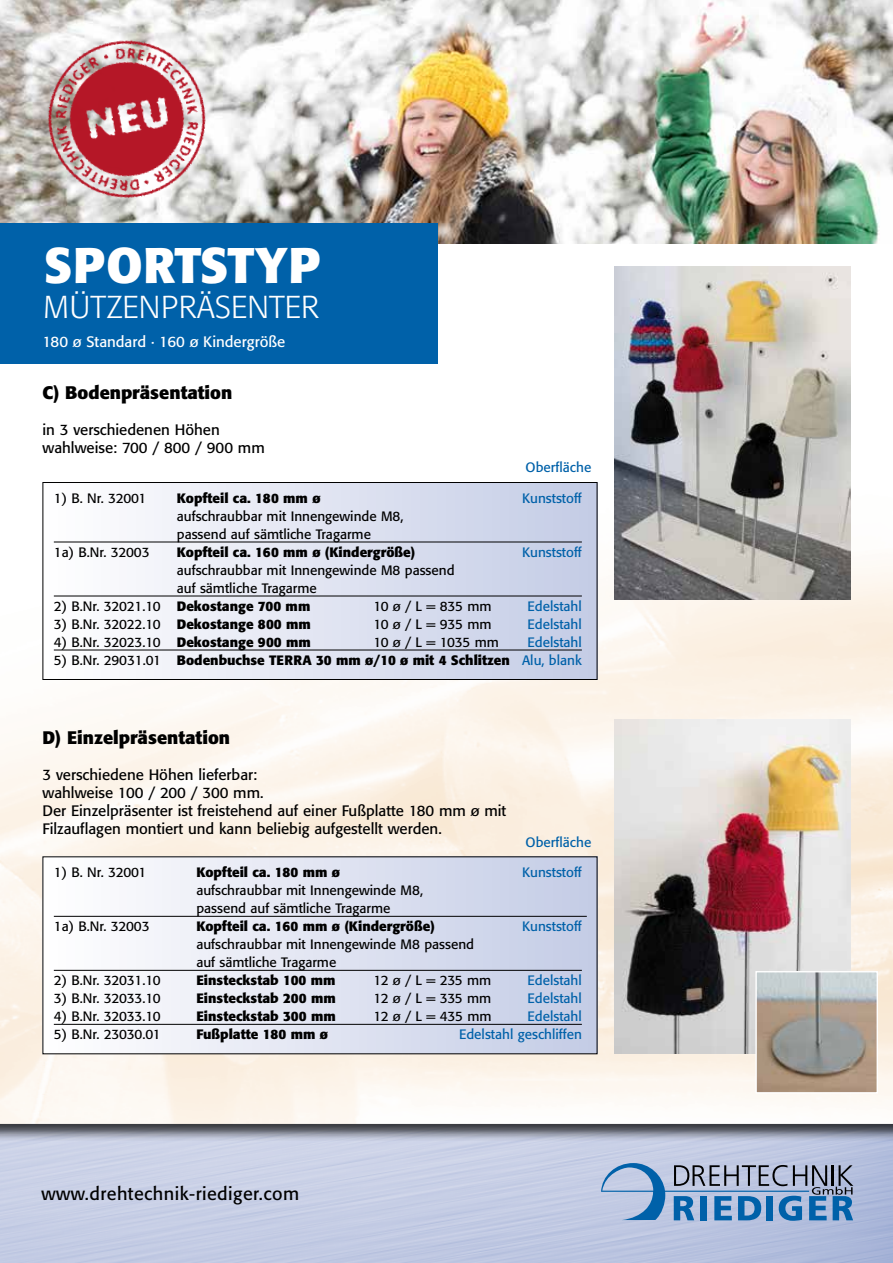
<style>
.page{position:relative;width:893px;height:1263px;background:#fff}
.page>*{position:absolute;margin:0;border:0;box-sizing:border-box;transform-origin:0 0}
.t1{font:700 49.5px "Formata";letter-spacing:.02em;color:#fff}
.t2{font:300 31.35px "Formata";color:#fff}
.t3{font:700 18px "Formata";color:#000}
.t4{font:18px "Formata";letter-spacing:.025em;color:#000}
.t5{font:15px/18px "Formata";color:#000}
.t6{font:15px "Formata";color:#fff}
.t7{font:13.5px/18px "Formata";color:#000}
.t8{font:700 13.5px "Formata";color:#000}
.t9{font:13.5px "Formata";letter-spacing:-.02em;color:#000}
.t10{font:13.5px "Formata";color:#0061a9}
.s1{font-weight:700}
.s2{font-weight:400}
.s3{font-weight:400;color:#0061a9}
</style>
<div class="page">
<img style="left:0;top:247px;width:893px;height:876px">
<img style="left:615px;top:266px;width:235px;height:333px">
<img style="left:0;top:0;width:893px;height:244px">
<img style="left:21px;top:13px;width:213px;height:210px">
<div style="left:0;top:223px;width:437px;height:141px;background:#0061a9"></div>
<div style="left:43px;top:482px;width:554px;height:197px;background:linear-gradient(to right,#fff,#c4cce5)"></div>
<div style="left:43px;top:482px;width:554px;height:198px;border:1px solid #000"></div>
<div style="left:43px;top:857px;width:554px;height:197px;background:linear-gradient(to right,#fefdfe,#c3cbe4)"></div>
<hr style="left:54px;top:542px;width:528px;height:1px;background:#000">
<hr style="left:54px;top:596px;width:528px;height:1px;background:#000">
<hr style="left:54px;top:650px;width:528px;height:1px;background:#000">
<hr style="left:54px;top:916px;width:533px;height:1px;background:#000">
<hr style="left:54px;top:970px;width:528px;height:1px;background:#000">
<hr style="left:54px;top:1024px;width:528px;height:1px;background:#000">
<img style="left:615px;top:720px;width:235px;height:333px">
<img style="left:757px;top:973px;width:119px;height:118px">
<div style="left:755px;top:971px;width:123px;height:122px;border:1px solid #fff"></div>
<div style="left:0;top:1123px;width:893px;height:140px;background:#000;opacity:.75"></div>
<svg style="left:601px;top:1163px;width:252px;height:58px;background:#809ec3"></svg>
<h1 class="t1" style="left:43px;top:235px;width:278px">Sportstyp</h1>
<h2 class="t2" style="left:43px;top:288px;width:277px">MÜTZENPRÄSENTER</h2>
<p class="t6" style="left:43px;top:332px;width:244px">180 ø Standard · 160 ø Kindergröße</p>
<h3 class="t3" style="left:43px;top:381px;width:191px">C) Bodenpräsentation</h3>
<p class="t5" style="left:43px;top:421px;width:224px">in 3 verschiedenen Höhen wahlweise: 700 / 800 / 900 mm</p>
<p class="t10" style="left:525px;top:459px;width:67px">Oberfläche</p>
<p class="t7" style="left:54px;top:489px;width:94px">1) B. Nr. 32001</p>
<p class="t8" style="left:177px;top:489px;width:145px">Kopfteil ca. 180 mm ø</p>
<p class="t10" style="left:522px;top:490px;width:61px">Kunststoff</p>
<p class="t7" style="left:177px;top:507px;width:228px">aufschraubbar mit Innengewinde M8, passend auf sämtliche Tragarme</p>
<p class="t7" style="left:54px;top:543px;width:97px">1a) B.Nr. 32003</p>
<p class="t8" style="left:177px;top:543px;width:240px">Kopfteil ca. 160 mm ø (Kindergröße)</p>
<p class="t10" style="left:522px;top:544px;width:61px">Kunststoff</p>
<p class="t7" style="left:177px;top:561px;width:279px">aufschraubbar mit Innengewinde M8 passend auf sämtliche Tragarme</p>
<p class="t9" style="left:54px;top:598px;width:258px">2) B.Nr. 32021.10 <span class="s1">Dekostange 700 mm</span></p>
<p class="t7" style="left:373px;top:597px;width:120px">10 ø / L = 835 mm</p>
<p class="t10" style="left:528px;top:598px;width:56px">Edelstahl</p>
<p class="t9" style="left:54px;top:616px;width:259px">3) B.Nr. 32022.10 <span class="s1">Dekostange 800 mm</span></p>
<p class="t7" style="left:373px;top:615px;width:120px">10 ø / L = 935 mm</p>
<p class="t10" style="left:528px;top:616px;width:56px">Edelstahl</p>
<p class="t9" style="left:54px;top:634px;width:259px">4) B.Nr. 32023.10 <span class="s1">Dekostange 900 mm</span></p>
<p class="t7" style="left:373px;top:633px;width:127px">10 ø / L = 1035 mm</p>
<p class="t10" style="left:528px;top:634px;width:56px">Edelstahl</p>
<p class="t8" style="left:54px;top:651px;width:529px"><span class="s2">5) B.Nr. 29031.01</span> Bodenbuchse TERRA 30 mm ø/10 ø mit 4 Schlitzen <span class="s3">Alu, blank</span></p>
<h3 class="t3" style="left:43px;top:726px;width:189px">D) Einzelpräsentation</h3>
<p class="t5" style="left:43px;top:766px;width:465px">3 verschiedene Höhen lieferbar:<br>wahlweise 100 / 200 / 300 mm.<br>Der Einzelpräsenter ist freistehend auf einer Fußplatte 180 mm ø mit Filzauflagen montiert und kann beliebig aufgestellt werden.</p>
<p class="t10" style="left:525px;top:834px;width:67px">Oberfläche</p>
<p class="t7" style="left:54px;top:863px;width:94px">1) B. Nr. 32001</p>
<p class="t8" style="left:196px;top:864px;width:145px">Kopfteil ca. 180 mm ø</p>
<p class="t10" style="left:522px;top:864px;width:61px">Kunststoff</p>
<p class="t7" style="left:196px;top:881px;width:228px">aufschraubbar mit Innengewinde M8, passend auf sämtliche Tragarme</p>
<p class="t7" style="left:54px;top:917px;width:97px">1a) B.Nr. 32003</p>
<p class="t8" style="left:196px;top:918px;width:240px">Kopfteil ca. 160 mm ø (Kindergröße)</p>
<p class="t10" style="left:522px;top:918px;width:61px">Kunststoff</p>
<p class="t7" style="left:196px;top:935px;width:279px">aufschraubbar mit Innengewinde M8 passend auf sämtliche Tragarme</p>
<p class="t9" style="left:54px;top:972px;width:108px">2) B.Nr. 32031.10</p>
<p class="t8" style="left:196px;top:972px;width:141px">Einsteckstab 100 mm</p>
<p class="t7" style="left:373px;top:971px;width:119px">12 ø / L = 235 mm</p>
<p class="t10" style="left:528px;top:972px;width:56px">Edelstahl</p>
<p class="t9" style="left:54px;top:990px;width:108px">3) B.Nr. 32033.10</p>
<p class="t8" style="left:196px;top:990px;width:141px">Einsteckstab 200 mm</p>
<p class="t7" style="left:373px;top:989px;width:119px">12 ø / L = 335 mm</p>
<p class="t10" style="left:528px;top:990px;width:56px">Edelstahl</p>
<p class="t9" style="left:54px;top:1008px;width:108px">4) B.Nr. 32033.10</p>
<p class="t8" style="left:196px;top:1008px;width:141px">Einsteckstab 300 mm</p>
<p class="t7" style="left:373px;top:1007px;width:120px">12 ø / L = 435 mm</p>
<p class="t10" style="left:528px;top:1008px;width:56px">Edelstahl</p>
<p class="t9" style="left:54px;top:1026px;width:108px">5) B.Nr. 23030.01</p>
<p class="t8" style="left:196px;top:1026px;width:133px">Fußplatte 180 mm ø</p>
<p class="t10" style="left:459px;top:1026px;width:124px">Edelstahl geschliffen</p>
<h3 class="t4" style="left:41px;top:1182px;width:259px">www.drehtechnik-riediger.com</h3>
</div>
